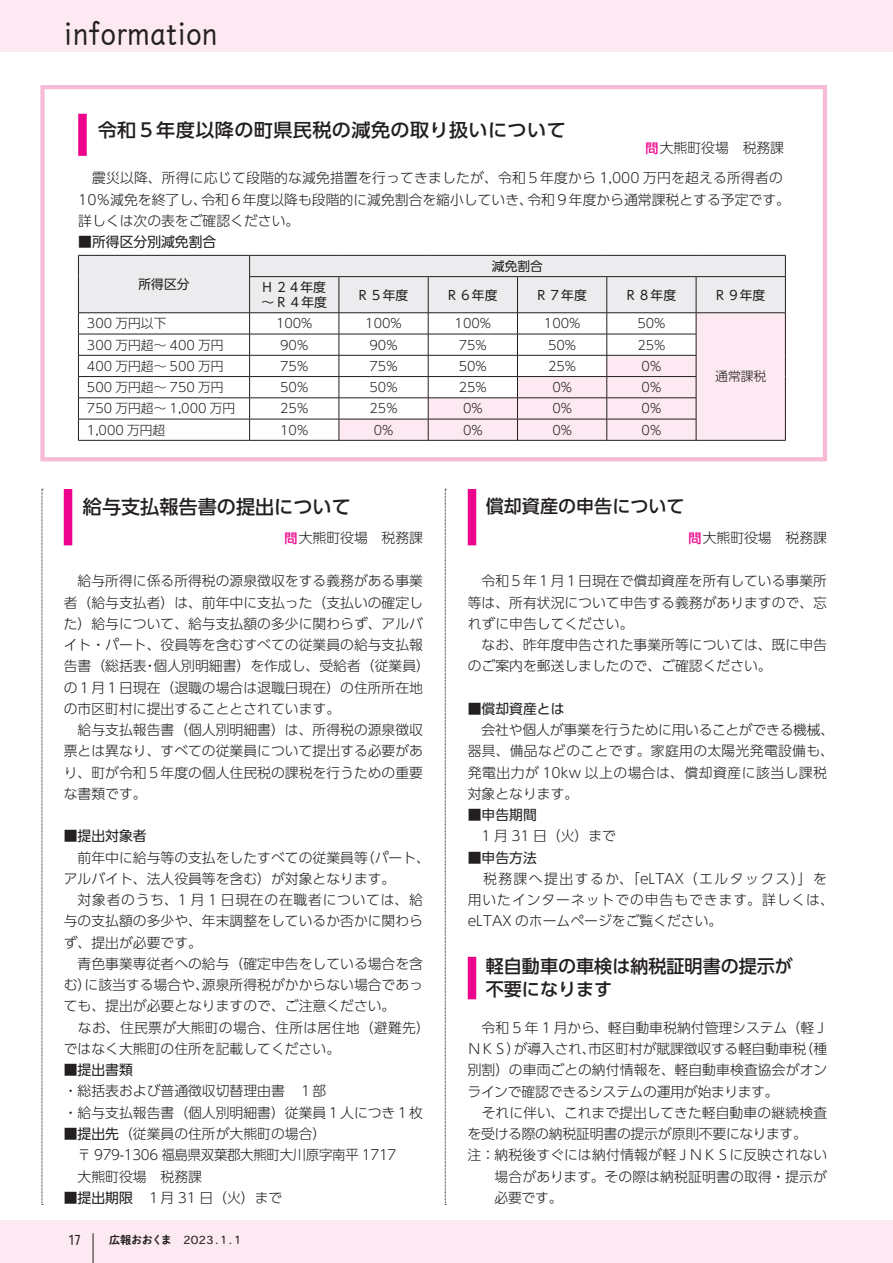
<style>
.page{position:relative;width:893px;height:1263px;background:#fff}
.page>*{position:absolute;margin:0;border:0;box-sizing:border-box;transform-origin:0 0}
.t1{font:31.95px "Talking Std";color:#231f20}
.t2{font:500 19.2px "UD Shin Go Pro";color:#231f20}
.t3{font:500 18.6px "UD Shin Go Pro";letter-spacing:.02em;color:#231f20}
.t4{font:500 18px/23.4px "UD Shin Go Pro";color:#231f20}
.t5{font:300 13.8px/21.3px "UD Shin Go Pro";color:#231f20}
.t6{font:300 13.8px/21.3px "UD Shin Go Pro";letter-spacing:.025em;color:#231f20}
.t7{font:300 13.8px/21.3px "UD Shin Go Pro";letter-spacing:.07em;color:#231f20}
.t8{font:13.8px "UD Shin Go Pro";color:#231f20}
.t9{font:300 13.8px "UD Shin Go Pro";letter-spacing:-.02em;color:#231f20}
.t10{font:300 13.8px "UD Shin Go Pro";letter-spacing:.05em;color:#231f20}
.t11{font:300 13.8px "UD Shin Go Pro";letter-spacing:-.025em;color:#231f20}
.t12{font:13.8px "Heisei Maru Go Std W4";color:#231f20;scale:.8 1}
.t13{font:300 12.75px "UD Shin Go Pro";color:#231f20}
.t14{font:12.75px "UD Shin Go Pro";color:#231f20}
.t15{font:11.1px "Heisei Maru Go Std W4";color:#231f20}
.t16{font:11.1px "P Shuei NM Go Std N B";letter-spacing:-.035em;color:#231f20}
.s1{font-weight:500;font-size:13.05px;color:#ed028c}
.s2{font-weight:400}
</style>
<div class="page">
<div style="left:0;top:0;width:893px;height:51px;background:#fce9f1"></div>
<div style="left:0;top:1220px;width:893px;height:43px;background:#fce9f1"></div>
<div style="left:40px;top:85px;width:787px;height:376px;border:4px solid #f7bbd6"></div>
<svg style="left:78px;top:255px;width:708px;height:185px"></svg>
<hr style="left:78px;top:440px;width:172px;height:1px;background:#231f20">
<hr style="left:250px;top:440px;width:89px;height:1px;background:#231f20">
<hr style="left:339px;top:440px;width:89px;height:1px;background:#231f20">
<hr style="left:428px;top:440px;width:89px;height:1px;background:#231f20">
<hr style="left:517px;top:440px;width:90px;height:1px;background:#231f20">
<hr style="left:607px;top:440px;width:89px;height:1px;background:#231f20">
<hr style="left:696px;top:440px;width:90px;height:1px;background:#231f20">
<div style="left:468px;top:489px;width:8px;height:56px;background:#ed028c"></div>
<div style="left:468px;top:957px;width:8px;height:42px;background:#ed028c"></div>
<div style="left:78px;top:114px;width:9px;height:42px;background:#ed028c"></div>
<svg style="left:445px;top:489px;width:1px;height:716px"></svg>
<svg style="left:42px;top:489px;width:1px;height:716px"></svg>
<div style="left:64px;top:489px;width:8px;height:56px;background:#ed028c"></div>
<hr style="left:93px;top:1233px;width:1px;height:30px;background:#231f20">
<h1 class="t1" style="left:64px;top:9px;width:156px">information</h1>
<h3 class="t3" style="left:78px;top:115px;width:489px">　令和５年度以降の町県民税の減免の取り扱いについて</h3>
<p class="t5" style="left:646px;top:137px;width:140px"><span class="s1">問</span>大熊町役場　税務課</p>
<p class="t5" style="left:527px;top:167px;width:264px;text-indent:-435px">震災以降、所得に応じて段階的な減免措置を行ってきましたが、令和５年度から 1,000 万円を超える所得者の令和９年度から通常課税とする予定です。</p>
<p class="t5" style="left:201px;top:188px;width:333px">令和６年度以降も段階的に減免割合を縮小していき、</p>
<p class="t5" style="left:78px;top:188px;width:223px">10％減免を終了し、<br>詳しくは次の表をご確認ください。</p>
<p class="t8" style="left:78px;top:231px;width:140px">■所得区分別減免割合</p>
<p class="t14" style="left:139px;top:274px;width:53px">所得区分</p>
<p class="t14" style="left:492px;top:256px;width:53px">減免割合</p>
<p class="t14" style="left:262px;top:277px;width:65px">H ２４年度</p>
<p class="t14" style="left:359px;top:284px;width:51px">R ５年度</p>
<p class="t14" style="left:448px;top:284px;width:51px">R ６年度</p>
<p class="t14" style="left:537px;top:284px;width:51px">R ７年度</p>
<p class="t14" style="left:627px;top:284px;width:51px">R ８年度</p>
<p class="t14" style="left:716px;top:284px;width:51px">R ９年度</p>
<p class="t14" style="left:262px;top:292px;width:67px">～ R ４年度</p>
<p class="t13" style="left:87px;top:313px;width:81px">300 万円以下</p>
<p class="t13" style="left:276px;top:313px;width:38px">100%</p>
<p class="t13" style="left:365px;top:313px;width:38px">100%</p>
<p class="t13" style="left:455px;top:313px;width:38px">100%</p>
<p class="t13" style="left:544px;top:313px;width:38px">100%</p>
<p class="t13" style="left:637px;top:313px;width:30px">50%</p>
<p class="t13" style="left:87px;top:334px;width:138px">300 万円超～ 400 万円</p>
<p class="t13" style="left:280px;top:334px;width:30px">90%</p>
<p class="t13" style="left:369px;top:334px;width:30px">90%</p>
<p class="t13" style="left:459px;top:334px;width:30px">75%</p>
<p class="t13" style="left:548px;top:334px;width:30px">50%</p>
<p class="t13" style="left:637px;top:334px;width:30px">25%</p>
<p class="t13" style="left:87px;top:356px;width:138px">400 万円超～ 500 万円</p>
<p class="t13" style="left:87px;top:377px;width:138px">500 万円超～ 750 万円</p>
<p class="t13" style="left:280px;top:356px;width:30px">75%</p>
<p class="t13" style="left:280px;top:377px;width:30px">50%</p>
<p class="t13" style="left:369px;top:356px;width:30px">75%</p>
<p class="t13" style="left:369px;top:377px;width:30px">50%</p>
<p class="t13" style="left:459px;top:356px;width:30px">50%</p>
<p class="t13" style="left:459px;top:377px;width:30px">25%</p>
<p class="t13" style="left:548px;top:356px;width:30px">25%</p>
<p class="t13" style="left:552px;top:377px;width:21px">0%</p>
<p class="t13" style="left:642px;top:356px;width:21px">0%</p>
<p class="t13" style="left:642px;top:377px;width:21px">0%</p>
<p class="t13" style="left:715px;top:366px;width:53px">通常課税</p>
<p class="t13" style="left:87px;top:398px;width:150px">750 万円超～ 1,000 万円</p>
<p class="t13" style="left:280px;top:398px;width:30px">25%</p>
<p class="t13" style="left:369px;top:398px;width:30px">25%</p>
<p class="t13" style="left:463px;top:398px;width:21px">0%</p>
<p class="t13" style="left:552px;top:398px;width:21px">0%</p>
<p class="t13" style="left:642px;top:398px;width:21px">0%</p>
<p class="t13" style="left:87px;top:419px;width:80px">1,000 万円超</p>
<p class="t13" style="left:280px;top:419px;width:30px">10%</p>
<p class="t13" style="left:374px;top:419px;width:21px">0%</p>
<p class="t13" style="left:463px;top:419px;width:21px">0%</p>
<p class="t13" style="left:552px;top:419px;width:21px">0%</p>
<p class="t13" style="left:642px;top:419px;width:21px">0%</p>
<h2 class="t2" style="left:64px;top:491px;width:289px">　給与支払報告書の提出について</h2>
<h3 class="t4" style="left:468px;top:494px;width:218px">　償却資産の申告について</h3>
<p class="t5" style="left:285px;top:527px;width:140px"><span class="s1">問</span>大熊町役場　税務課</p>
<p class="t5" style="left:688px;top:527px;width:140px"><span class="s1">問</span>大熊町役場　税務課</p>
<p class="t5" style="left:64px;top:570px;width:361px">　給与所得に係る所得税の源泉徴収をする義務がある事業</p>
<p class="t5" style="left:64px;top:591px;width:361px">者（給与支払者）は、前年中に支払った（支払いの確定し</p>
<p class="t5" style="left:64px;top:612px;width:361px">た）給与について、給与支払額の多少に関わらず、アルバ</p>
<p class="t5" style="left:64px;top:634px;width:361px">イト・パート、役員等を含むすべての従業員の給与支払報</p>
<p class="t5" style="left:154px;top:655px;width:278px">個人別明細書）を作成し、受給者（従業員(</p>
<p class="t5" style="left:64px;top:655px;width:361px">告書（総括表<br>の１月１日現在（退職の場合は退職日現在）の住所所在地の市区町村に提出することとされています。<br>　給与支払報告書（個人別明細書）は、所得税の源泉徴収票とは異なり、すべての従業員について提出する必要があり、町が令和５年度の個人住民税の課税を行うための重要な書類です。</p>
<p class="t8" style="left:64px;top:825px;width:84px">■提出対象者</p>
<p class="t5" style="left:361px;top:846px;width:71px">（パート、</p>
<p class="t5" style="left:143px;top:655px;width:15px">・</p>
<p class="t5" style="left:78px;top:846px;width:292px">前年中に給与等の支払をしたすべての従業員等</p>
<p class="t5" style="left:64px;top:867px;width:333px">アルバイト、法人役員等を含む）が対象となります。</p>
<p class="t10" style="left:78px;top:889px;width:347px">対象者のうち、1 月 1 日現在の在職者については、給</p>
<p class="t5" style="left:64px;top:910px;width:361px">与の支払額の多少や、年末調整をしているか否かに関わら</p>
<p class="t5" style="left:64px;top:931px;width:140px">ず、提出が必要です。</p>
<p class="t5" style="left:78px;top:952px;width:347px">青色事業専従者への給与（確定申告をしている場合を含</p>
<p class="t5" style="left:202px;top:974px;width:223px">源泉所得税がかからない場合であっ</p>
<p class="t5" style="left:64px;top:974px;width:368px">む）<br>ても、提出が必要となりますので、ご注意ください。<br>　なお、住民票が大熊町の場合、住所は居住地（避難先(ではなく大熊町の住所を記載してください。</p>
<p class="t8" style="left:64px;top:1059px;width:71px">■提出書類</p>
<p class="t5" style="left:64px;top:1080px;width:361px">・総括表および普通徴収切替理由書　１部<br>・給与支払報告書（個人別明細書）従業員１人につき１枚</p>
<p class="t5" style="left:64px;top:1122px;width:264px"><span class="s2">■提出先</span>（従業員の住所が大熊町の場合(</p>
<p class="t9" style="left:78px;top:1144px;width:320px">〒 979-1306 福島県双葉郡大熊町大川原字南平 1717</p>
<p class="t5" style="left:64px;top:1165px;width:140px">　大熊町役場　税務課</p>
<p class="t5" style="left:64px;top:1186px;width:220px"><span class="s2">■提出期限</span>　１月 31 日（火）まで</p>
<p class="t5" style="left:85px;top:974px;width:126px">に該当する場合や、</p>
<p class="t5" style="left:468px;top:570px;width:361px;text-align:justify;text-indent:14px">令和５年１月１日現在で償却資産を所有している事業所等は、所有状況について申告する義務がありますので、忘れずに申告してください。</p>
<p class="t5" style="left:468px;top:634px;width:361px;text-indent:14px">なお、昨年度申告された事業所等については、既に申告のご案内を郵送しましたので、ご確認ください。</p>
<p class="t8" style="left:468px;top:697px;width:98px">■償却資産とは</p>
<p class="t6" style="left:468px;top:719px;width:368px">　会社や個人が事業を行うために用いることができる機械、器具、備品などのことです。家庭用の太陽光発電設備も、発電出力が 10kw 以上の場合は、償却資産に該当し課税対象となります。</p>
<p class="t8" style="left:468px;top:804px;width:71px">■申告期間</p>
<p class="t5" style="left:482px;top:825px;width:136px">1 月 31 日（火）まで</p>
<p class="t8" style="left:468px;top:846px;width:71px">■申告方法</p>
<p class="t7" style="left:468px;top:867px;width:368px">　税務課へ提出するか、「eLTAX（エルタックス）」を用いたインターネットでの申告もできます。詳しくは、eLTAX のホームページをご覧ください。</p>
<h3 class="t4" style="left:468px;top:954px;width:327px">　軽自動車の車検は納税証明書の提示が　不要になります</h3>
<p class="t5" style="left:481px;top:1016px;width:348px;text-align:right">令和 5 年 1 月から、軽自動車税納付管理システム（軽Ｊ（種</p>
<p class="t5" style="left:514px;top:1038px;width:294px">が導入され市区町村が賦課徴収する軽自動車税</p>
<p class="t5" style="left:582px;top:1038px;width:15px">、</p>
<p class="t5" style="left:467px;top:1038px;width:55px">ＮＫＳ）</p>
<p class="t5" style="left:468px;top:1059px;width:361px">別割）の車両ごとの納付情報を、軽自動車検査協会がオン</p>
<p class="t11" style="left:468px;top:1080px;width:312px">ラインで確認できるシステムの運用が始まります。</p>
<p class="t5" style="left:468px;top:1101px;width:361px">　それに伴い、これまで提出してきた軽自動車の継続検査</p>
<p class="t5" style="left:468px;top:1123px;width:341px">を受ける際の納税証明書の提示が原則不要になります。</p>
<p class="t5" style="left:468px;top:1144px;width:361px">注：納税後すぐには納付情報が軽ＪＮＫＳに反映されない</p>
<p class="t5" style="left:494px;top:1165px;width:334px">場合があります。その際は納税証明書の取得・提示が</p>
<p class="t5" style="left:494px;top:1186px;width:70px">必要です。</p>
<p class="t12" style="left:69px;top:1231px;width:17px">17</p>
<p class="t16" style="left:109px;top:1232px;width:64px">広報おおくま</p>
<p class="t15" style="left:183px;top:1233px;width:62px">2023.１.１</p>
</div>
